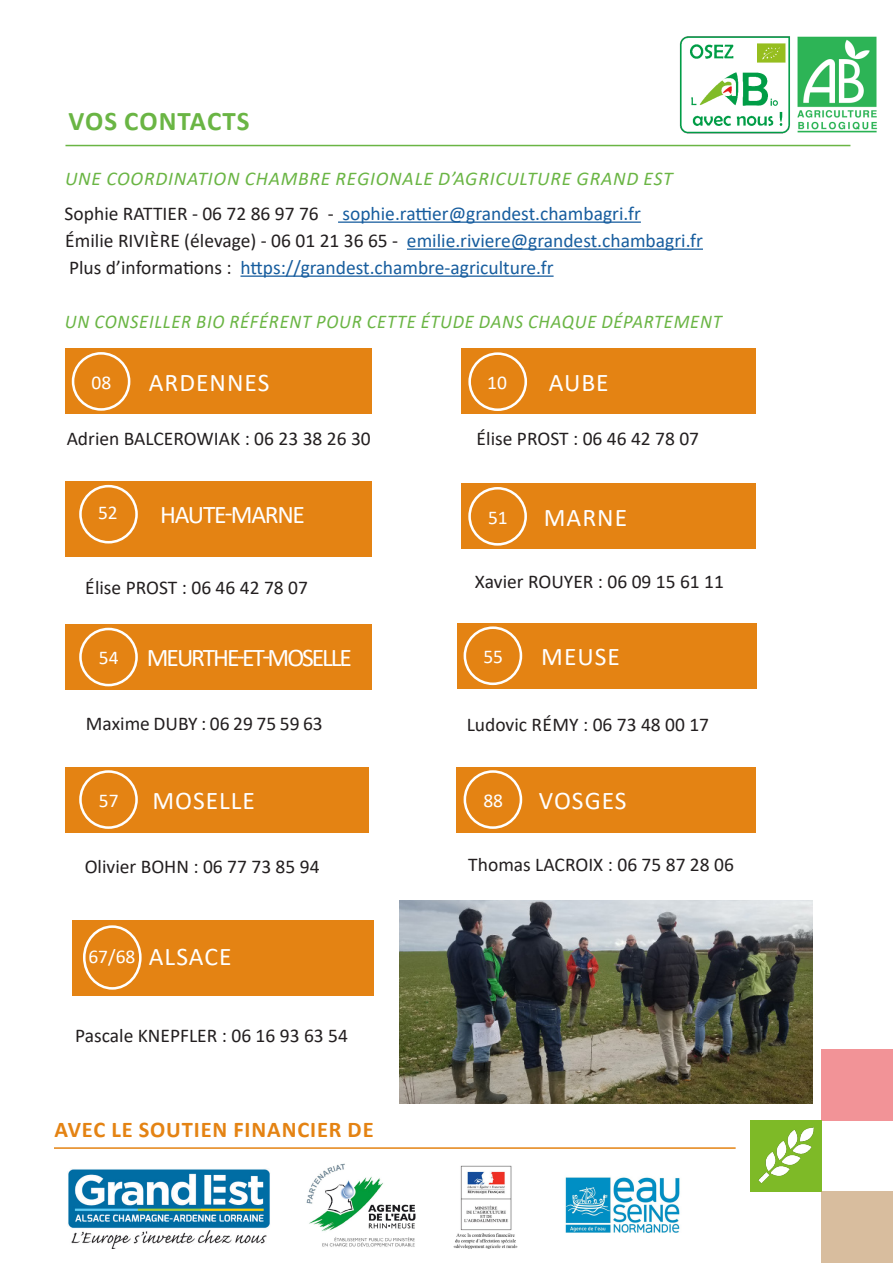
<style>
.page{position:relative;width:893px;height:1263px;background:#fff}
.page>*{position:absolute;margin:0;border:0;box-sizing:border-box;transform-origin:0 0}
.t1{font:700 27px "Calibri";letter-spacing:.035em;color:#6ab544}
.t2{font:25.5px "Calibri";letter-spacing:.04em;color:#fff}
.t3{font:25.5px "Calibri";letter-spacing:-.08em;color:#fff}
.t4{font:25.5px "Calibri";letter-spacing:-.05em;color:#fff}
.t5{font:700 22.5px "Calibri";letter-spacing:.04em;color:#e48313}
.t6{font:19.5px "Calibri";color:#231f20}
.t7{font:19.5px "Calibri";color:#175d9e}
.t8{font:italic 19.5px "Calibri";letter-spacing:.04em;color:#6ab544;scale:.95 1}
.t9{font:italic 19.5px "Calibri";letter-spacing:.04em;color:#6ab544}
.t10{font:19.5px "Calibri";color:#fff}
.s1{color:#231f20}
</style>
<div class="page">
<hr style="left:65px;top:145px;width:785px;height:1px;background:#6ab544">
<img style="left:797px;top:36px;width:81px;height:97px">
<hr style="left:54px;top:1147px;width:682px;height:2px;background:#e48313">
<img style="left:306px;top:1163px;width:110px;height:84px">
<img style="left:453px;top:1165px;width:65px;height:84px">
<img style="left:565px;top:1177px;width:115px;height:56px">
<div style="left:821px;top:1049px;width:72px;height:71px;background:#f29397"></div>
<div style="left:750px;top:1120px;width:71px;height:71px;background:#7eba27"></div>
<img style="left:758px;top:1127px;width:56px;height:57px">
<div style="left:821px;top:1191px;width:72px;height:72px;background:#d8bd9e"></div>
<div style="left:72px;top:920px;width:302px;height:75px;background:#e48313"></div>
<div style="left:83px;top:925px;width:59px;height:65px;border:3px solid #fff;border-radius:50%"></div>
<div style="left:65px;top:624px;width:307px;height:66px;background:#e48313"></div>
<div style="left:79px;top:628px;width:59px;height:58px;border:3px solid #fff;border-radius:50%"></div>
<div style="left:457px;top:623px;width:299px;height:66px;background:#e48313"></div>
<div style="left:464px;top:626px;width:58px;height:59px;border:3px solid #fff;border-radius:50%"></div>
<div style="left:65px;top:767px;width:303px;height:65px;background:#e48313"></div>
<div style="left:79px;top:770px;width:59px;height:59px;border:3px solid #fff;border-radius:50%"></div>
<div style="left:456px;top:767px;width:300px;height:65px;background:#e48313"></div>
<div style="left:464px;top:770px;width:58px;height:59px;border:3px solid #fff;border-radius:50%"></div>
<img style="left:400px;top:900px;width:413px;height:203px">
<div style="left:65px;top:348px;width:307px;height:66px;background:#e48313"></div>
<div style="left:72px;top:352px;width:58px;height:59px;border:3px solid #fff;border-radius:50%"></div>
<div style="left:462px;top:348px;width:294px;height:66px;background:#e48313"></div>
<div style="left:468px;top:352px;width:59px;height:59px;border:3px solid #fff;border-radius:50%"></div>
<div style="left:461px;top:483px;width:295px;height:66px;background:#e48313"></div>
<div style="left:468px;top:487px;width:59px;height:59px;border:3px solid #fff;border-radius:50%"></div>
<div style="left:65px;top:481px;width:307px;height:75px;background:#e48313"></div>
<div style="left:79px;top:485px;width:59px;height:58px;border:3px solid #fff;border-radius:50%"></div>
<hr style="left:338px;top:221px;width:303px;height:2px;background:#175d9e">
<hr style="left:407px;top:248px;width:296px;height:2px;background:#175d9e">
<hr style="left:240px;top:275px;width:314px;height:2px;background:#175d9e">
<img style="left:68px;top:1169px;width:202px;height:79px">
<img style="left:679px;top:36px;width:111px;height:98px">
<p class="t1" style="left:69px;top:102px;width:182px">VOS CONTACTS</p>
<p class="t9" style="left:65px;top:165px;width:609px">UNE COORDINATION CHAMBRE REGIONALE D’AGRICULTURE GRAND EST</p>
<p class="t7" style="left:65px;top:200px;width:578px"><span class="s1">Sophie RATTIER - 06 72 86 97 76 -</span> sophie.rattier@grandest.chambagri.fr</p>
<p class="t7" style="left:65px;top:227px;width:639px"><span class="s1">Émilie RIVIÈRE (élevage) - 06 01 21 36 65 -</span> emilie.riviere@grandest.chambagri.fr</p>
<p class="t7" style="left:69px;top:254px;width:486px"><span class="s1">Plus d’informations :</span> https://grandest.chambre-agriculture.fr</p>
<p class="t8" style="left:65px;top:308px;width:693px">UN CONSEILLER BIO RÉFÉRENT POUR CETTE ÉTUDE DANS CHAQUE DÉPARTEMENT</p>
<p class="t10" style="left:92px;top:369px;width:21px">08</p>
<p class="t2" style="left:149px;top:364px;width:122px">ARDENNES</p>
<p class="t10" style="left:487px;top:369px;width:21px">10</p>
<p class="t2" style="left:549px;top:364px;width:62px">AUBE</p>
<p class="t6" style="left:67px;top:425px;width:306px">Adrien BALCEROWIAK : 06 23 38 26 30</p>
<p class="t6" style="left:476px;top:425px;width:224px">Élise PROST : 06 46 42 78 07</p>
<p class="t10" style="left:98px;top:499px;width:21px">52</p>
<p class="t4" style="left:160px;top:497px;width:146px">HAUTE-MARNE</p>
<p class="t10" style="left:488px;top:504px;width:21px">51</p>
<p class="t2" style="left:544px;top:499px;width:85px">MARNE</p>
<p class="t6" style="left:85px;top:574px;width:224px">Élise PROST : 06 46 42 78 07</p>
<p class="t6" style="left:475px;top:568px;width:251px">Xavier ROUYER : 06 09 15 61 11</p>
<p class="t10" style="left:99px;top:644px;width:21px">54</p>
<p class="t3" style="left:147px;top:640px;width:207px">MEURTHE-ET-MOSELLE</p>
<p class="t10" style="left:483px;top:643px;width:21px">55</p>
<p class="t2" style="left:541px;top:639px;width:80px">MEUSE</p>
<p class="t6" style="left:86px;top:710px;width:238px">Maxime DUBY : 06 29 75 59 63</p>
<p class="t6" style="left:467px;top:711px;width:244px">Ludovic RÉMY : 06 73 48 00 17</p>
<p class="t10" style="left:99px;top:787px;width:21px">57</p>
<p class="t2" style="left:152px;top:783px;width:104px">MOSELLE</p>
<p class="t10" style="left:483px;top:787px;width:21px">88</p>
<p class="t2" style="left:539px;top:783px;width:89px">VOSGES</p>
<p class="t6" style="left:85px;top:853px;width:236px">Olivier BOHN : 06 77 73 85 94</p>
<p class="t6" style="left:468px;top:851px;width:267px">Thomas LACROIX : 06 75 87 28 06</p>
<p class="t10" style="left:88px;top:943px;width:49px">67/68</p>
<p class="t2" style="left:149px;top:938px;width:84px">ALSACE</p>
<p class="t6" style="left:75px;top:1022px;width:274px">Pascale KNEPFLER : 06 16 93 63 54</p>
<p class="t5" style="left:54px;top:1114px;width:321px">AVEC LE SOUTIEN FINANCIER DE</p>
</div>
